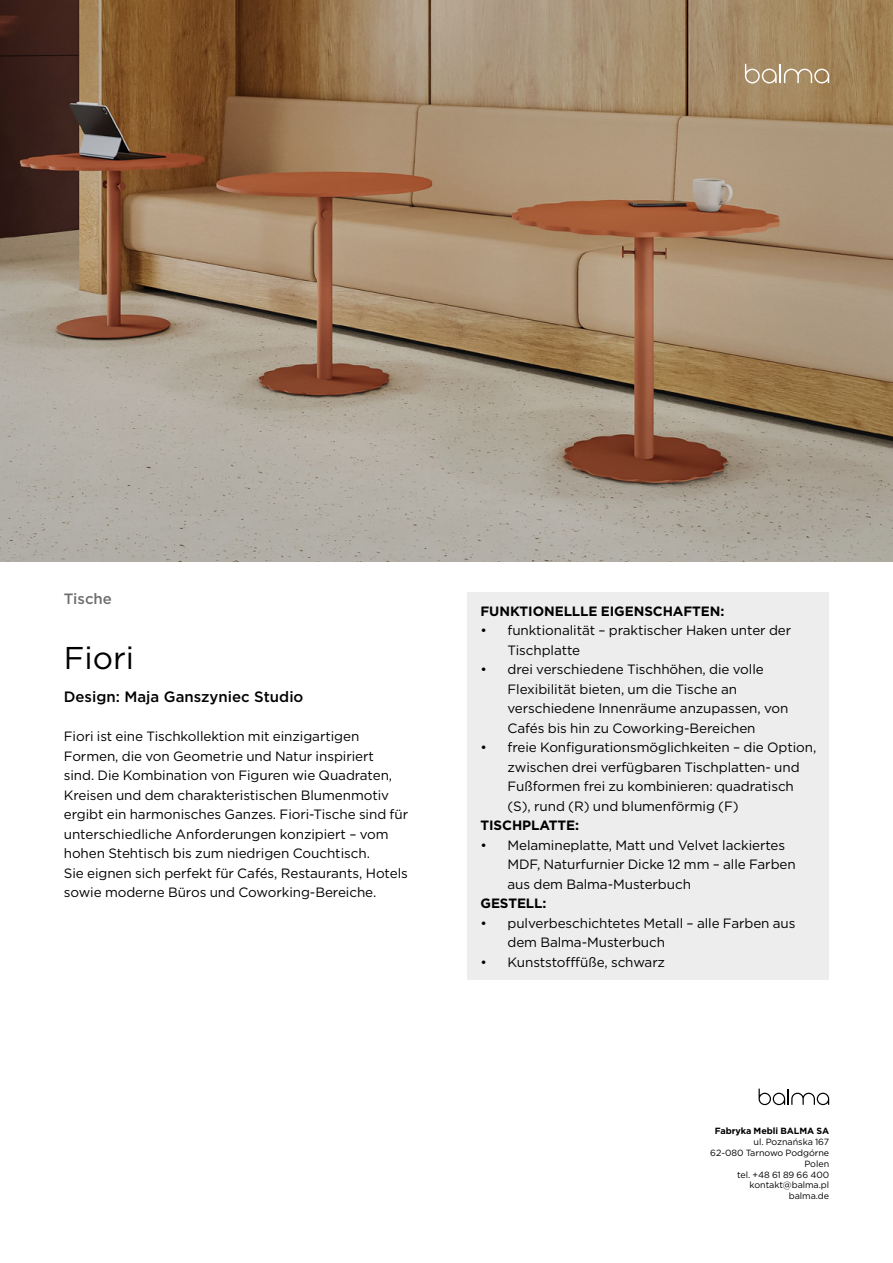
<style>
.page{position:relative;width:893px;height:1263px;background:#fff}
.page>*{position:absolute;margin:0;border:0;box-sizing:border-box;transform-origin:0 0}
.t1{font:31.5px "Gotham";color:#000}
.t2{font:500 15px "Gotham";color:#000}
.t3{font:500 15px "Gotham";color:#706f6f}
.t4{font:13.5px/19.5px "Gotham";letter-spacing:-.005em;color:#000}
.t5{font:700 13.5px "Gotham";letter-spacing:-.005em;color:#000}
.t6{font:9px/10.8px "Gotham";letter-spacing:-.005em;color:#000;text-align:right}
.t7{font:700 9px "Gotham";letter-spacing:-.005em;color:#000}
</style>
<div class="page">
<img style="left:0;top:0;width:893px;height:561px">
<div style="left:468px;top:592px;width:361px;height:387px;background:#ededed"></div>
<svg style="left:759px;top:1089px;width:70px;height:16px"></svg>
<svg style="left:745px;top:64px;width:84px;height:19px;background:#b7a182"></svg>
<p class="t3" style="left:64px;top:589px;width:50px">Tische</p>
<h1 class="t1" style="left:64px;top:638px;width:72px">Fiori</h1>
<p class="t2" style="left:64px;top:686px;width:241px">Design: Maja Ganszyniec Studio</p>
<p class="t4" style="left:64px;top:726px;width:346px">Fiori ist eine Tischkollektion mit einzigartigen Formen, die von Geometrie und Natur inspiriert<br>sind. Die Kombination von Figuren wie Quadraten, Kreisen und dem charakteristischen Blumenmotiv ergibt ein harmonisches Ganzes. Fiori-Tische sind für unterschiedliche Anforderungen konzipiert – vom hohen Stehtisch bis zum niedrigen Couchtisch.<br>Sie eignen sich perfekt für Cafés, Restaurants, Hotels sowie moderne Büros und Coworking-Bereiche.</p>
<p class="t5" style="left:480px;top:602px;width:245px">FUNKTIONELLLE EIGENSCHAFTEN:</p>
<p class="t4" style="left:507px;top:620px;width:285px;text-indent:-27px">• funktionalität – praktischer Haken unter der<br>Tischplatte</p>
<p class="t4" style="left:507px;top:659px;width:282px;text-indent:-27px">• drei verschiedene Tischhöhen, die volle Flexibilität bieten, um die Tische an verschiedene Innenräume anzupassen, von Cafés bis hin zu Coworking-Bereichen</p>
<p class="t4" style="left:507px;top:737px;width:310px;text-indent:-27px">• freie Konfigurationsmöglichkeiten – die Option, zwischen drei verfügbaren Tischplatten- und Fußformen frei zu kombinieren: quadratisch (S), rund (R) und blumenförmig (F)</p>
<p class="t5" style="left:480px;top:816px;width:100px">TISCHPLATTE:</p>
<p class="t4" style="left:507px;top:835px;width:290px;text-indent:-27px">• Melamineplatte, Matt und Velvet lackiertes<br>MDF, Naturfurnier Dicke 12 mm – alle Farben aus dem Balma-Musterbuch</p>
<p class="t5" style="left:480px;top:894px;width:68px">GESTELL:</p>
<p class="t4" style="left:507px;top:913px;width:290px;text-indent:-27px">• pulverbeschichtetes Metall – alle Farben aus dem Balma-Musterbuch</p>
<p class="t4" style="left:480px;top:952px;width:186px">• Kunststofffüße, schwarz</p>
<p class="t7" style="left:715px;top:1125px;width:116px">Fabryka Mebli BALMA SA</p>
<p class="t6" style="left:710px;top:1136px;width:120px">ul. Poznańska 167<br>62-080 Tarnowo Podgórne<br>Polen<br>tel. +48 61 89 66 400 kontakt@balma.pl balma.de</p>
</div>
